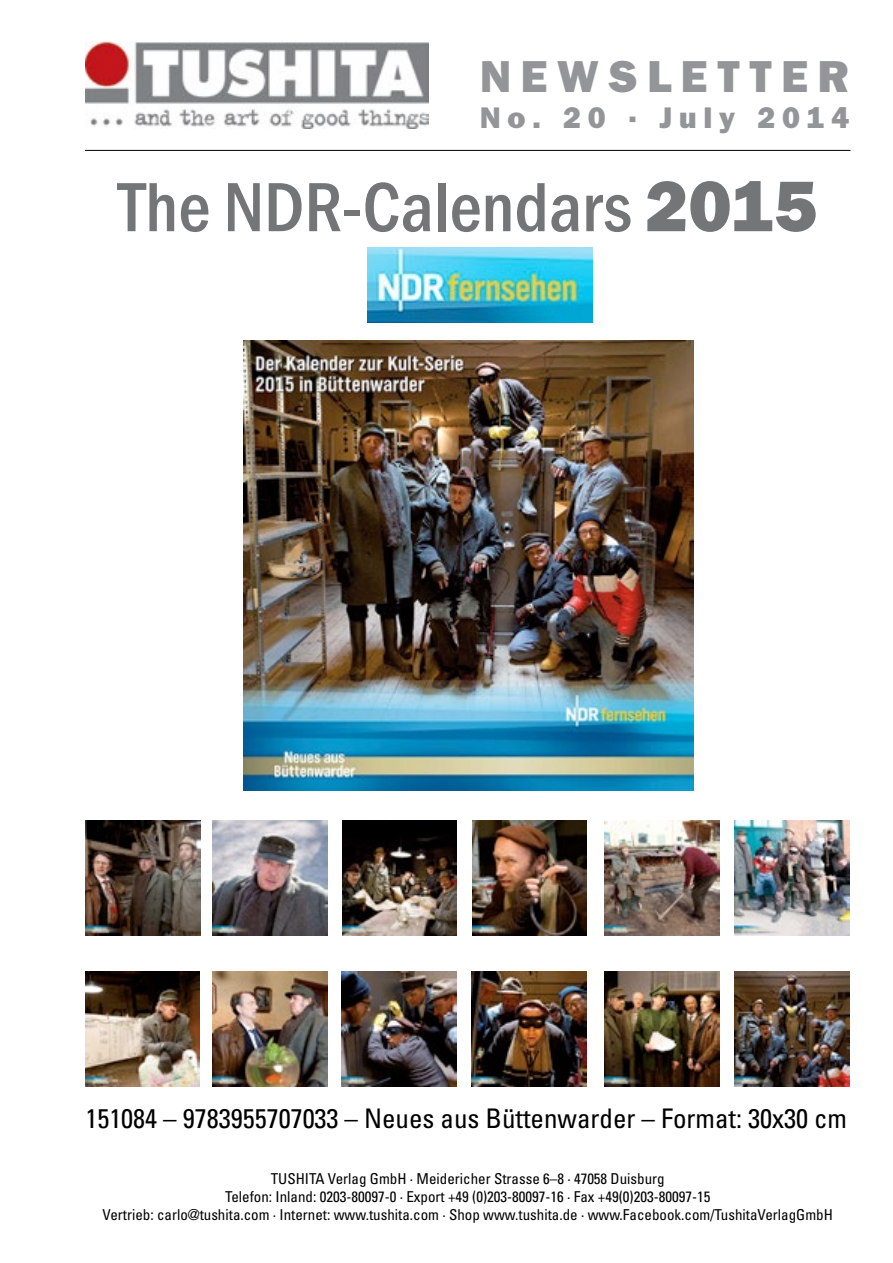
<style>
.page{position:relative;width:893px;height:1263px;background:#fff}
.page>*{position:absolute;margin:0;border:0;box-sizing:border-box;transform-origin:0 0}
.t1{font:700 72px "Franklin Gothic Cond";color:#737577}
.t2{font:800 45px "Franklin Gothic";letter-spacing:.21em;color:#939598}
.t3{font:800 30px "Franklin Gothic";letter-spacing:.22em;color:#939598}
.t4{font:condensed 27px "Univers";color:#000}
.t5{font:condensed 15px/18px "Univers";color:#000;text-align:center}
.s1{font-family:"Franklin Gothic";font-weight:800}
</style>
<div class="page">
<hr style="left:85px;top:150px;width:765px;height:1px;background:#000">
<img style="left:85px;top:41px;width:343px;height:88px">
<img style="left:243px;top:340px;width:450px;height:450px">
<img style="left:367px;top:247px;width:225px;height:75px">
<img style="left:85px;top:821px;width:115px;height:114px">
<img style="left:735px;top:821px;width:115px;height:114px">
<img style="left:213px;top:821px;width:114px;height:114px">
<img style="left:342px;top:821px;width:115px;height:114px">
<img style="left:472px;top:821px;width:115px;height:114px">
<img style="left:604px;top:821px;width:115px;height:114px">
<img style="left:85px;top:972px;width:115px;height:114px">
<img style="left:735px;top:972px;width:114px;height:114px">
<img style="left:212px;top:972px;width:115px;height:114px">
<img style="left:342px;top:972px;width:114px;height:114px">
<img style="left:472px;top:972px;width:114px;height:114px">
<img style="left:604px;top:972px;width:115px;height:114px">
<h2 class="t2" style="left:480px;top:50px;width:370px">NEWSLETTER</h2>
<h3 class="t3" style="left:480px;top:100px;width:371px">No. 20 · July 2014</h3>
<h1 class="t1" style="left:118px;top:167px;width:701px">The NDR-Calendars <span class="s1">2015</span></h1>
<h3 class="t4" style="left:85px;top:1101px;width:763px">151084 – 9783955707033 – Neues aus Büttenwarder – Format: 30x30 cm</h3>
<p class="t5" style="left:103px;top:1169px;width:732px">TUSHITA Verlag GmbH · Meidericher Strasse 6–8 · 47058 Duisburg<br>Telefon: Inland: 0203-80097-0 · Export +49 (0)203-80097-16 · Fax +49(0)203-80097-15<br>Vertrieb: carlo@tushita.com · Internet: www.tushita.com · Shop www.tushita.de · www.Facebook.com/TushitaVerlagGmbH</p>
</div>
